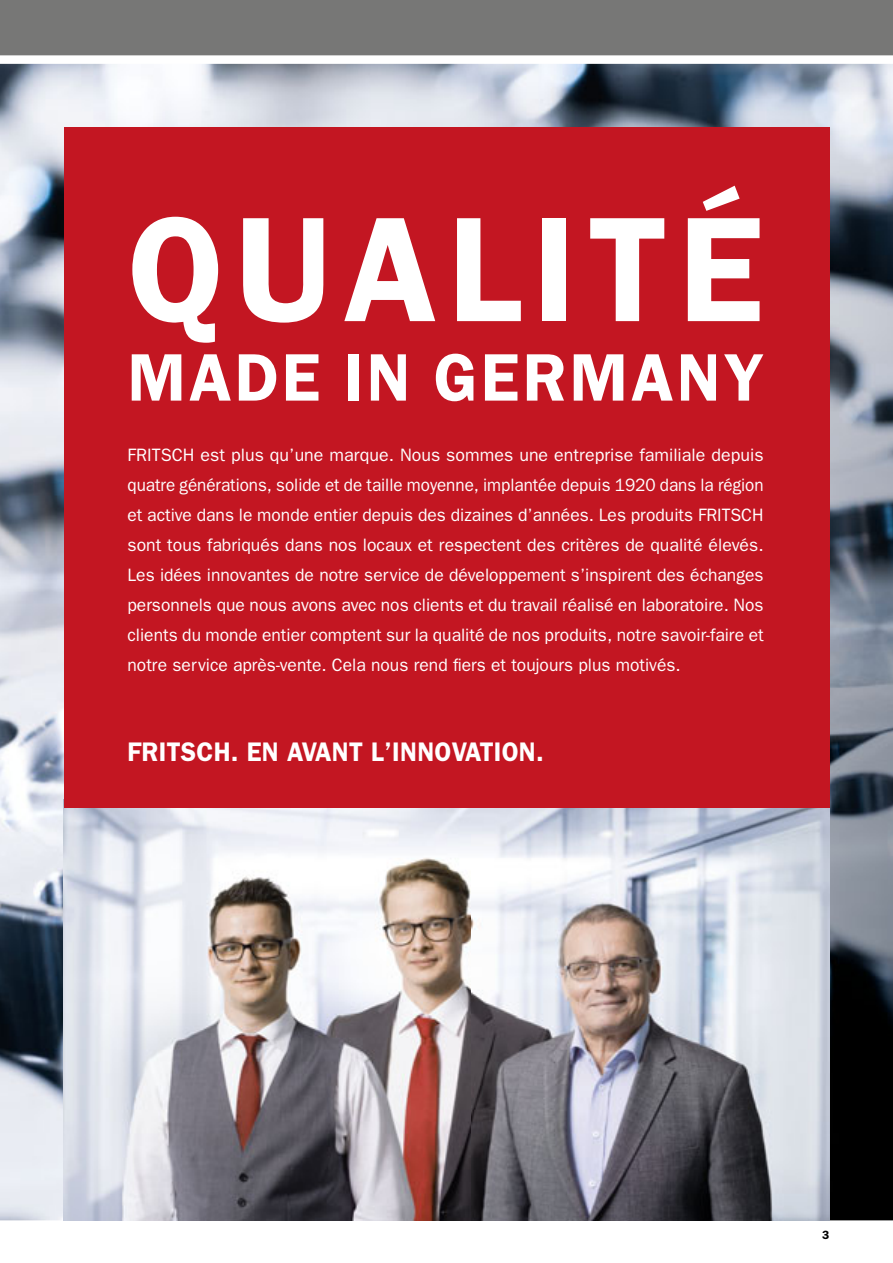
<style>
.page{position:relative;width:893px;height:1263px;background:#fff}
.page>*{position:absolute;margin:0;border:0;box-sizing:border-box;transform-origin:0 0}
.t1{font:600 150px "Franklin Gothic";letter-spacing:.08em;color:#fff}
.t2{font:600 67.5px "Franklin Gothic";letter-spacing:.05em;color:#fff}
.t3{font:600 27px "Franklin Gothic";letter-spacing:.01em;color:#fff;scale:.95 1}
.t4{font:18px/30px "Franklin Gothic";color:#fff;text-align:justify}
.t5{font:600 12px "Franklin Gothic";color:#000}
</style>
<div class="page">
<div style="left:0;top:0;width:893px;height:55px;background:#777776"></div>
<img style="left:0;top:64px;width:893px;height:1156px">
<img style="left:64px;top:808px;width:765px;height:412px">
<div style="left:64px;top:128px;width:765px;height:680px;background:#c31622"></div>
<h1 class="t1" style="left:128px;top:218px;width:637px">QUALITÉ</h1>
<h2 class="t2" style="left:128px;top:354px;width:638px">MADE IN GERMANY</h2>
<p class="t4" style="left:128px;top:441px;width:638px">FRITSCH est plus qu’une marque. Nous sommes une entreprise familiale depuis quatre générations, solide et de taille moyenne, implantée depuis 1920 dans la région et active dans le monde entier depuis des dizaines d’années. Les produits FRITSCH sont tous fabriqués dans nos locaux et respectent des critères de qualité élevés.<br>Les idées innovantes de notre service de développement s’inspirent des échanges personnels que nous avons avec nos clients et du travail réalisé en laboratoire. Nos clients du monde entier comptent sur la qualité de nos produits, notre savoir-faire et notre service après-vente. Cela nous rend fiers et toujours plus motivés.</p>
<h3 class="t3" style="left:128px;top:742px;width:440px">FRITSCH. EN AVANT L’INNOVATION.</h3>
<p class="t5" style="left:822px;top:1230px;width:9px">3</p>
</div>
